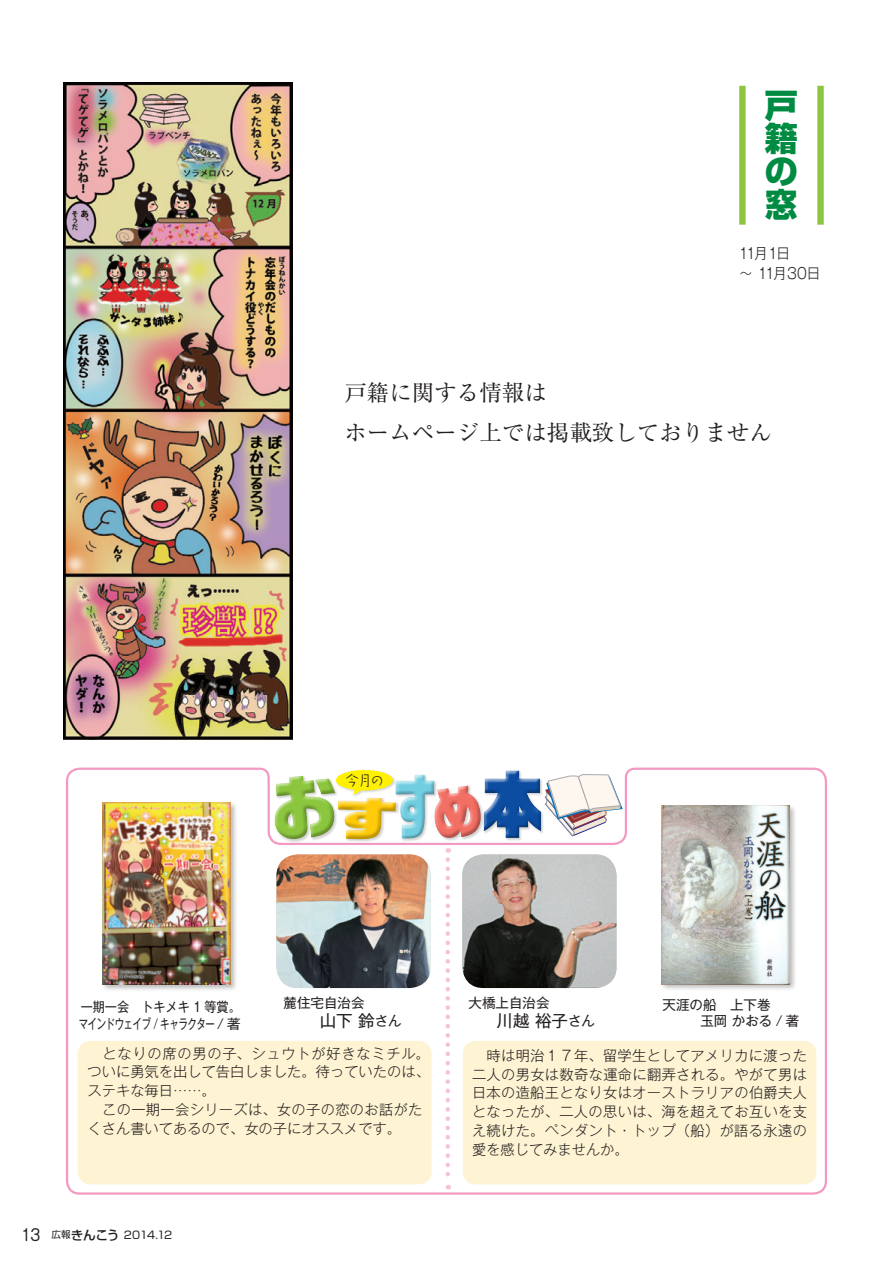
<style>
.page{position:relative;width:893px;height:1263px;background:#fff}
.page>*{position:absolute;margin:0;border:0;box-sizing:border-box;transform-origin:0 0}
.t1{font:800 33px/33px "Shin Go Pr 6";color:#008b43;text-align:justify}
.t2{font:22.5px/40.5px "Ryumin Pr 6";color:#231f20}
.t3{font:16.5px "Gothic MB101 Pr 6";color:#231f20}
.t4{font:500 15.9px "MOG Romaji B";color:#231f20}
.t5{font:300 15.45px "Haru Gaku Std";color:#231f20}
.t6{font:300 15px/19.5px "Gothic MB101 Pr 6";letter-spacing:-.08em;color:#231f20;scale:.95 1}
.t7{font:300 14.25px/18.8px "Gothic MB101 Pr 6";letter-spacing:.025em;color:#231f20;text-align:justify}
.t8{font:300 14.25px/18.8px "Gothic MB101 Pr 6";color:#231f20}
.t9{font:13.5px/18px "Gothic MB101 Pr 6";color:#231f20}
.t10{font:13.5px/16.5px "Gothic MB101 Pr 6";letter-spacing:-.04em;color:#231f20;scale:.9 1}
.t11{font:500 12.75px "Shin Go Pr 5";color:#231f20}
.t12{font:10.65px "Shin Go Pr 5";letter-spacing:-.065em;color:#231f20}
.s1{font-size:16.5px}
.s2{font-weight:400;font-size:9.6px}
.s3{font-size:13.5px}
</style>
<div class="page">
<img style="left:63px;top:82px;width:230px;height:658px">
<svg style="left:66px;top:767px;width:761px;height:428px"></svg>
<svg style="left:445px;top:859px;width:5px;height:330px"></svg>
<div style="left:335px;top:769px;width:61px;height:29px;background:#fff"></div>
<svg style="left:270px;top:770px;width:353px;height:83px"></svg>
<img style="left:276px;top:854px;width:155px;height:134px">
<img style="left:462px;top:854px;width:155px;height:134px">
<div style="left:463px;top:1041px;width:353px;height:143px;background:#fef3d2;border-radius:13px"></div>
<div style="left:78px;top:1041px;width:354px;height:143px;background:#fef3d2;border-radius:13px"></div>
<div style="left:101px;top:801px;width:137px;height:190px;background:#231f20;opacity:.3"></div>
<img style="left:103px;top:802px;width:128px;height:182px">
<div style="left:739px;top:86px;width:7px;height:139px;background:#8bc63e"></div>
<div style="left:817px;top:86px;width:7px;height:139px;background:#8bc63e"></div>
<div style="left:660px;top:804px;width:137px;height:187px;background:#231f20;opacity:.3"></div>
<img style="left:662px;top:806px;width:127px;height:178px">
<h1 class="t1" style="left:765px;top:89px;width:34px">戸籍の窓</h1>
<p class="t6" style="left:739px;top:243px;width:88px">11月日1<br>〜 11月30日</p>
<h2 class="t2" style="left:344px;top:371px;width:429px">戸籍に関する情報は<br>ホームページ上では掲載致しておりません</h2>
<p class="t5" style="left:345px;top:772px;width:42px">今月の</p>
<p class="t10" style="left:79px;top:998px;width:182px">一期一会　トキメキ 1 等賞。マインドウェイブ / キャラクター / 著</p>
<p class="t9" style="left:358px;top:993px;width:45px;text-indent:-75px">麓住宅自治会<br><span class="s1">鈴</span>さん</p>
<p class="t3" style="left:320px;top:1007px;width:34px">山下</p>
<p class="t8" style="left:88px;top:1043px;width:344px">　となりの席の男の子、シュウトが好きなミチル。ついに勇気を出して告白しました。待っていたのは、ステキな毎日......。<br>　この一期一会シリーズは、女の子の恋のお話がたくさん書いてあるので、女の子にオススメです。</p>
<p class="t4" style="left:21px;top:1224px;width:21px">13</p>
<p class="t11" style="left:51px;top:1224px;width:70px"><span class="s2">広報</span>きんこう</p>
<p class="t12" style="left:124px;top:1226px;width:50px">2014.12</p>
<p class="t9" style="left:469px;top:993px;width:82px">大橋上自治会</p>
<p class="t3" style="left:497px;top:1007px;width:100px">川越裕子<span class="s3">さん</span></p>
<p class="t9" style="left:700px;top:996px;width:100px;line-height:16.5px;text-indent:-38px">天涯の船　上下巻<br>玉岡かおる / 著</p>
<p class="t7" style="left:472px;top:1045px;width:337px">　時は明治１７年、留学生としてアメリカに渡った二人の男女は数奇な運命に翻弄される。やがて男は日本の造船王となり女はオーストラリアの伯爵夫人となったが、二人の思いは、海を超えてお互いを支え続けた。ペンダント・トップ（船）が語る永遠の愛を感じてみませんか。</p>
</div>
